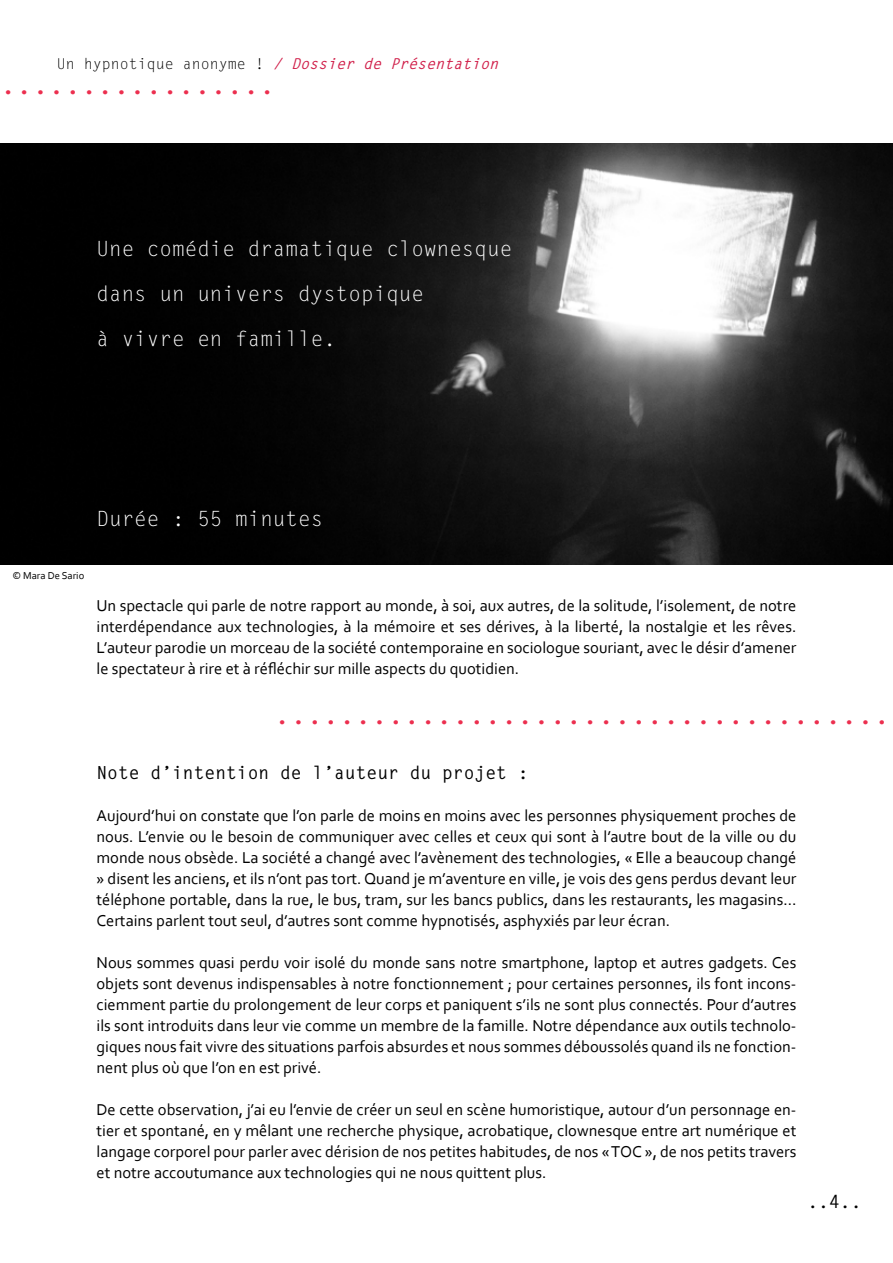
<style>
.page{position:relative;width:893px;height:1263px;background:#fff}
.page>*{position:absolute;margin:0;border:0;box-sizing:border-box;transform-origin:0 0}
.t1{font:700 27px "Letter Gothic Std";color:#ec2f4f}
.t2{font:21px/45px "Letter Gothic Std";color:#fff}
.t3{font:700 18px "Letter Gothic Std";color:#000}
.t4{font:16.5px/21px "Corbel";color:#000;text-align:justify}
.t5{font:italic 700 15px "Letter Gothic Std";color:#d01d48}
.t6{font:10.5px "Corbel";color:#000}
.s1{font-weight:400;font-style:normal;color:#000}
</style>
<div class="page">
<img style="left:0;top:144px;width:893px;height:420px">
<p class="t5" style="left:57px;top:54px;width:448px"><span class="s1">U n h y p n o t i q u e a n o n y m e !</span> / Dossier de Présentation</p>
<h1 class="t1" style="left:0;top:68px;width:277px">.................</h1>
<p class="t2" style="left:97px;top:226px;width:417px">Une comédie dramatique clownesque dans un univers dystopique<br>à vivre en famille.</p>
<p class="t2" style="left:97px;top:496px;width:228px">Durée : 55 minutes</p>
<p class="t6" style="left:12px;top:569px;width:73px">© Mara De Sario</p>
<p class="t4" style="left:97px;top:594px;width:701px">Un spectacle qui parle de notre rapport au monde, à soi, aux autres, de la solitude, l’isolement, de notre interdépendance aux technologies, à la mémoire et ses dérives, à la liberté, la nostalgie et les rêves.<br>L’auteur parodie un morceau de la société contemporaine en sociologue souriant, avec le désir d’amener le spectateur à rire et à réfléchir sur mille aspects du quotidien.</p>
<h1 class="t1" style="left:274px;top:698px;width:617px">......................................</h1>
<p class="t3" style="left:97px;top:761px;width:434px">Note d’intention de l’auteur du projet :</p>
<p class="t4" style="left:97px;top:804px;width:701px">Aujourd’hui on constate que l’on parle de moins en moins avec les personnes physiquement proches de nous. L’envie ou le besoin de communiquer avec celles et ceux qui sont à l’autre bout de la ville ou du monde nous obsède. La société a changé avec l’avènement des technologies, « Elle a beaucoup changé » disent les anciens, et ils n’ont pas tort. Quand je m’aventure en ville, je vois des gens perdus devant leur téléphone portable, dans la rue, le bus, tram, sur les bancs publics, dans les restaurants, les magasins… Certains parlent tout seul, d’autres sont comme hypnotisés, asphyxiés par leur écran.</p>
<p class="t4" style="left:97px;top:951px;width:701px">Nous sommes quasi perdu voir isolé du monde sans notre smartphone, laptop et autres gadgets. Ces objets sont devenus indispensables à notre fonctionnement ; pour certaines personnes, ils font incons&shy;ciemment partie du prolongement de leur corps et paniquent s’ils ne sont plus connectés. Pour d’autres ils sont introduits dans leur vie comme un membre de la famille. Notre dépendance aux outils technolo&shy;giques nous fait vivre des situations parfois absurdes et nous sommes déboussolés quand ils ne fonction&shy;nent plus où que l’on en est privé.</p>
<p class="t4" style="left:97px;top:1098px;width:701px">De cette observation, j’ai eu l’envie de créer un seul en scène humoristique, autour d’un personnage en&shy;tier et spontané, en y mêlant une recherche physique, acrobatique, clownesque entre art numérique et langage corporel pour parler avec dérision de nos petites habitudes, de nos « TOC », de nos petits travers et notre accoutumance aux technologies qui ne nous quittent plus.</p>
<p class="t3" style="left:807px;top:1190px;width:55px">..4..</p>
</div>
